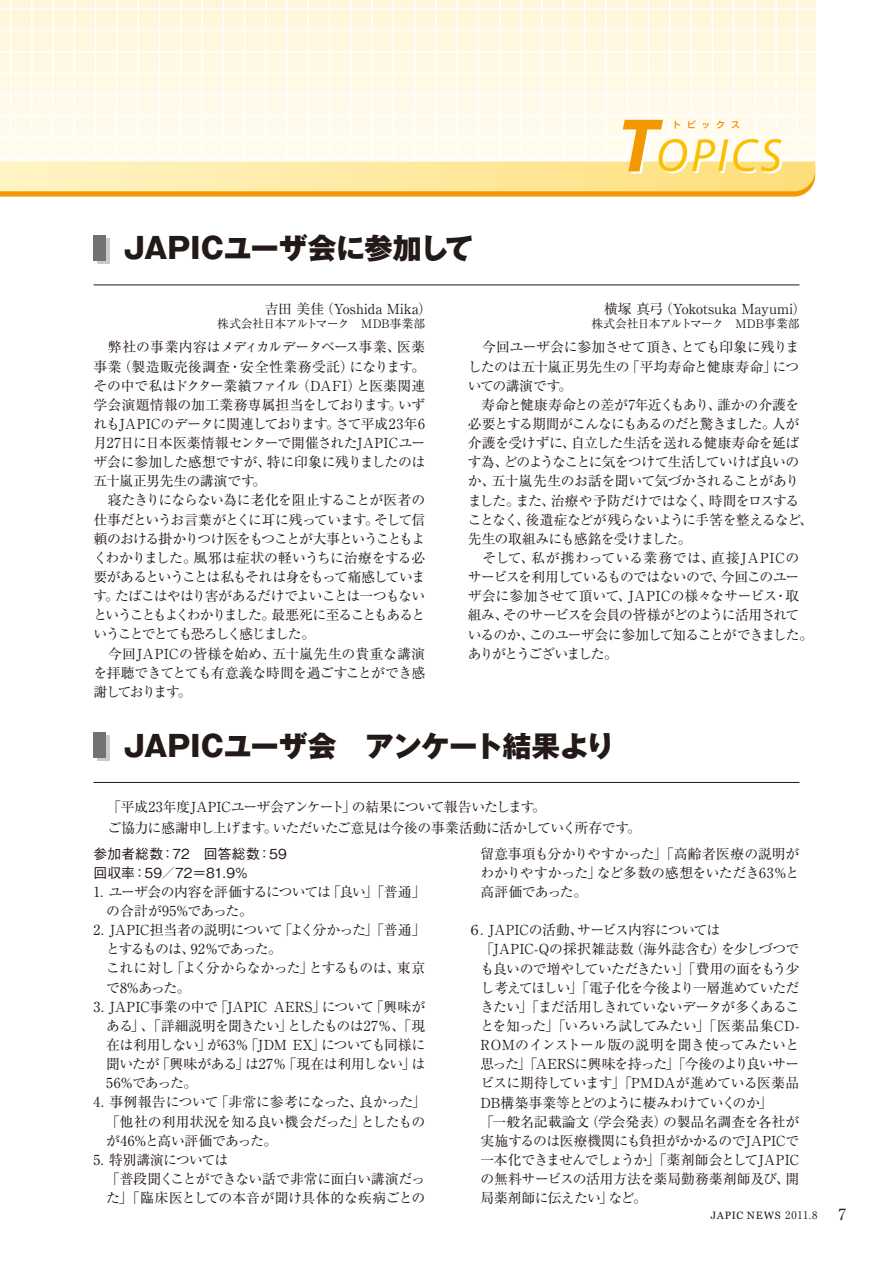
<style>
.page{position:relative;width:893px;height:1263px;background:#fff}
.page>*{position:absolute;margin:0;border:0;box-sizing:border-box;transform-origin:0 0}
.t1{font:italic 46.8px "Myriad";letter-spacing:.065em;color:#fabf00}
.t2{font:800 28.65px "Gothic MB101 Pro";letter-spacing:-.025em;color:#231916}
.t3{font:15.45px "Ryumin Pro";color:#231916}
.t4{font:13.8px/19.2px "Ryumin Pro";letter-spacing:-.035em;color:#231916}
.t5{font:13.8px "Ryumin Pro";color:#231916}
.t6{font:13.8px "Ryumin Pro";letter-spacing:-.015em;color:#231916}
.t7{font:13.8px "Ryumin Pro";letter-spacing:-.055em;color:#231916}
.t8{font:500 13.8px/19.2px "Gothic BBB Pro";letter-spacing:.01em;color:#231916}
.t9{font:13.8px "Ryumin Pro";letter-spacing:-.06em;color:#231916}
.t10{font:13.8px "Ryumin Pro";letter-spacing:-.005em;color:#231916}
.t11{font:13.8px "Ryumin Pro";letter-spacing:-.095em;color:#231916}
.t12{font:11.7px "Ryumin Pro";letter-spacing:-.025em;color:#231916}
.t13{font:10.65px "Georgia";letter-spacing:.06em;color:#231916}
.t14{font:500 8.85px "Shin Go Pro";letter-spacing:.67em;color:#f08300}
.s1{font-weight:700;font-size:76.5px;color:#f39800}
.s2{font-family:"Ryumin Pro"}
</style>
<div class="page">
<div style="left:0;top:0;width:815px;height:166px;background:#fff9e5"></div>
<hr style="left:0;top:9px;width:815px;height:1px;background:#fff">
<hr style="left:0;top:30px;width:815px;height:1px;background:#fff">
<hr style="left:0;top:51px;width:815px;height:2px;background:#fff">
<hr style="left:0;top:72px;width:815px;height:2px;background:#fff">
<hr style="left:0;top:94px;width:815px;height:1px;background:#fff">
<hr style="left:0;top:115px;width:815px;height:1px;background:#fff">
<hr style="left:0;top:136px;width:815px;height:2px;background:#fff">
<hr style="left:0;top:157px;width:815px;height:2px;background:#fff">
<hr style="left:10px;top:0;width:1px;height:174px;background:#fff">
<hr style="left:31px;top:0;width:2px;height:174px;background:#fff">
<hr style="left:52px;top:0;width:2px;height:174px;background:#fff">
<hr style="left:74px;top:0;width:1px;height:174px;background:#fff">
<hr style="left:95px;top:0;width:1px;height:174px;background:#fff">
<hr style="left:116px;top:0;width:2px;height:174px;background:#fff">
<hr style="left:137px;top:0;width:2px;height:174px;background:#fff">
<hr style="left:159px;top:0;width:1px;height:174px;background:#fff">
<hr style="left:180px;top:0;width:1px;height:174px;background:#fff">
<hr style="left:201px;top:0;width:2px;height:174px;background:#fff">
<hr style="left:222px;top:0;width:2px;height:174px;background:#fff">
<hr style="left:244px;top:0;width:1px;height:174px;background:#fff">
<hr style="left:265px;top:0;width:1px;height:174px;background:#fff">
<hr style="left:286px;top:0;width:2px;height:174px;background:#fff">
<hr style="left:308px;top:0;width:1px;height:174px;background:#fff">
<hr style="left:329px;top:0;width:1px;height:174px;background:#fff">
<hr style="left:350px;top:0;width:2px;height:174px;background:#fff">
<hr style="left:371px;top:0;width:2px;height:174px;background:#fff">
<hr style="left:393px;top:0;width:1px;height:174px;background:#fff">
<hr style="left:414px;top:0;width:1px;height:174px;background:#fff">
<hr style="left:435px;top:0;width:2px;height:174px;background:#fff">
<hr style="left:456px;top:0;width:2px;height:174px;background:#fff">
<hr style="left:478px;top:0;width:1px;height:174px;background:#fff">
<hr style="left:499px;top:0;width:1px;height:174px;background:#fff">
<hr style="left:520px;top:0;width:2px;height:174px;background:#fff">
<hr style="left:541px;top:0;width:2px;height:174px;background:#fff">
<hr style="left:563px;top:0;width:1px;height:174px;background:#fff">
<hr style="left:584px;top:0;width:1px;height:174px;background:#fff">
<hr style="left:605px;top:0;width:2px;height:174px;background:#fff">
<hr style="left:626px;top:0;width:2px;height:174px;background:#fff">
<hr style="left:648px;top:0;width:1px;height:174px;background:#fff">
<hr style="left:669px;top:0;width:1px;height:174px;background:#fff">
<hr style="left:690px;top:0;width:2px;height:174px;background:#fff">
<hr style="left:711px;top:0;width:2px;height:174px;background:#fff">
<hr style="left:733px;top:0;width:1px;height:174px;background:#fff">
<hr style="left:754px;top:0;width:1px;height:174px;background:#fff">
<hr style="left:775px;top:0;width:2px;height:174px;background:#fff">
<hr style="left:797px;top:0;width:1px;height:174px;background:#fff">
<svg style="left:0;top:162px;width:815px;height:35px"></svg>
<div style="left:97px;top:238px;width:12px;height:26px;background:#c9cacb"></div>
<div style="left:94px;top:235px;width:12px;height:25px;background:#727272"></div>
<div style="left:97px;top:736px;width:12px;height:25px;background:#c9cacb"></div>
<div style="left:94px;top:732px;width:12px;height:26px;background:#727272"></div>
<hr style="left:94px;top:285px;width:705px;height:1px;background:#231916">
<hr style="left:94px;top:782px;width:705px;height:1px;background:#231916">
<h2 class="t2" style="left:123px;top:224px;width:352px">JAPICユーザ会に参加して</h2>
<p class="t5" style="left:265px;top:298px;width:162px">吉田 美佳（Yoshida Mika)</p>
<p class="t12" style="left:217px;top:315px;width:209px">株式会社日本アルトマーク　MDB事業部</p>
<h1 class="t1" style="left:618px;top:132px;width:166px"><span class="s1">T</span>OPICS</h1>
<p class="t14" style="left:672px;top:117px;width:69px">トピックス</p>
<p class="t5" style="left:604px;top:298px;width:197px">横塚 真弓（Yokotsuka Mayumi)</p>
<p class="t12" style="left:591px;top:315px;width:209px">株式会社日本アルトマーク　MDB事業部</p>
<p class="t4" style="left:94px;top:337px;width:333px">　弊社の事業内容はメディカルデータベース事業、医薬事業（製造販売後調査・安全性業務受託）になります。その中で私はドクター業績ファイル（DAFI）と医薬関連学会演題情報の加工業務専属担当をしております。いずれもJAPICのデータに関連しております。さて平成23年6月27日に日本医薬情報センターで開催されたJAPICユーザ会に参加した感想ですが、特に印象に残りましたのは五十嵐正男先生の講演です。<br>　寝たきりにならない為に老化を阻止することが医者の仕事だというお言葉がとくに耳に残っています。そして信頼のおける掛かりつけ医をもつことが大事ということもよくわかりました。風邪は症状の軽いうちに治療をする必要があるということは私もそれは身をもって痛感しています。たばこはやはり害があるだけでよいことは一つもないということもよくわかりました。最悪死に至ることもあるということでとても恐ろしく感じました。<br>　今回JAPICの皆様を始め、五十嵐先生の貴重な講演を拝聴できてとても有意義な時間を過ごすことができ感謝しております。</p>
<p class="t4" style="left:468px;top:337px;width:347px">　今回ユーザ会に参加させて頂き、とても印象に残りましたのは五十嵐正男先生の「平均寿命と健康寿命」についての講演です。<br>　寿命と健康寿命との差が7年近くもあり、誰かの介護を必要とする期間がこんなにもあるのだと驚きました。人が介護を受けずに、自立した生活を送れる健康寿命を延ばす為、どのようなことに気をつけて生活していけば良いのか、五十嵐先生のお話を聞いて気づかされることがありました。また、治療や予防だけではなく、時間をロスすることなく、後遺症などが残らないように手筈を整えるなど、先生の取組みにも感銘を受けました。<br>　そして、私が携わっている業務では、直接JAPICのサービスを利用しているものではないので、今回このユーザ会に参加させて頂いて、JAPICの様々なサービス・取組み、そのサービスを会員の皆様がどのように活用されているのか、このユーザ会に参加して知ることができました。ありがとうございました。</p>
<h2 class="t2" style="left:123px;top:722px;width:493px">JAPICユーザ会　アンケート結果より</h2>
<p class="t4" style="left:94px;top:795px;width:549px;line-height:21.3px">　「平成23年度JAPICユーザ会アンケート」の結果について報告いたします。<br>　ご協力に感謝申し上げます。いただいたご意見は今後の事業活動に活かしていく所存です。</p>
<p class="t8" style="left:94px;top:842px;width:209px">参加者総数：72　回答総数：59　回収率：59／72＝81.9%</p>
<p class="t9" style="left:94px;top:881px;width:333px">1．ユーザ会の内容を評価するについては「良い」「普通」</p>
<p class="t5" style="left:106px;top:900px;width:148px">の合計が95％であった。</p>
<p class="t4" style="left:94px;top:919px;width:333px">2．JAPIC担当者の説明について「よく分かった」「普通」</p>
<p class="t11" style="left:106px;top:938px;width:177px">とするものは、92％であった。</p>
<p class="t4" style="left:106px;top:958px;width:320px">これに対し「よく分からなかった」とするものは、東京</p>
<p class="t4" style="left:106px;top:977px;width:86px">で8%あった。</p>
<p class="t5" style="left:94px;top:996px;width:333px">3．JAPIC事業の中で「JAPIC AERS」について「興味が</p>
<p class="t7" style="left:106px;top:1015px;width:320px">ある」、「詳細説明を聞きたい」としたものは27％、「現</p>
<p class="t4" style="left:106px;top:1034px;width:320px">在は利用しない」が63％「JDM EX」についても同様に</p>
<p class="t4" style="left:106px;top:1053px;width:320px">聞いたが「興味がある」は27％「現在は利用しない」は</p>
<p class="t4" style="left:106px;top:1072px;width:93px">56％であった。</p>
<p class="t6" style="left:94px;top:1091px;width:333px">4．事例報告について「非常に参考になった、良かった」</p>
<p class="t6" style="left:106px;top:1110px;width:320px">「他社の利用状況を知る良い機会だった」としたもの</p>
<p class="t4" style="left:106px;top:1130px;width:173px">が46%と高い評価であった。</p>
<p class="t7" style="left:94px;top:1149px;width:136px">5．特別講演については</p>
<p class="t4" style="left:106px;top:1168px;width:320px">「普段聞くことができない話で非常に面白い講演だっ</p>
<p class="t10" style="left:106px;top:1187px;width:320px">た」「臨床医としての本音が聞け具体的な疾病ごとの</p>
<p class="t4" style="left:480px;top:843px;width:320px;text-align:justify">留意事項も分かりやすかった」「高齢者医療の説明がわかりやすかった」など多数の感想をいただき63%と高評価であった。</p>
<p class="t4" style="left:480px;top:919px;width:320px;text-indent:-13px">６．JAPICの活動、サービス内容については<br>「JAPIC-Qの採択雑誌数（海外誌含む）を少しづつでも良いので増やしていただきたい」「費用の面をもう少し考えてほしい」「電子化を今後より一層進めていただきたい」「まだ活用しきれていないデータが多くあることを知った」「いろいろ試してみたい」「医薬品集CD-<br>ROMのインストール版の説明を聞き使ってみたいと思った」「AERSに興味を持った」「今後のより良いサービスに期待しています」「PMDAが進めている医薬品<br>DB構築事業等とどのように棲みわけていくのか」<br>「一般名記載論文（学会発表）の製品名調査を各社が実施するのは医療機関にも負担がかかるのでJAPICで一本化できませんでしょうか」「薬剤師会としてJAPICの無料サービスの活用方法を薬局勤務薬剤師及び、開局薬剤師に伝えたい」など。</p>
<p class="t13" style="left:711px;top:1209px;width:108px">JAPIC NEWS <span class="s2">2011.8</span></p>
<p class="t3" style="left:838px;top:1201px;width:9px">7</p>
</div>
